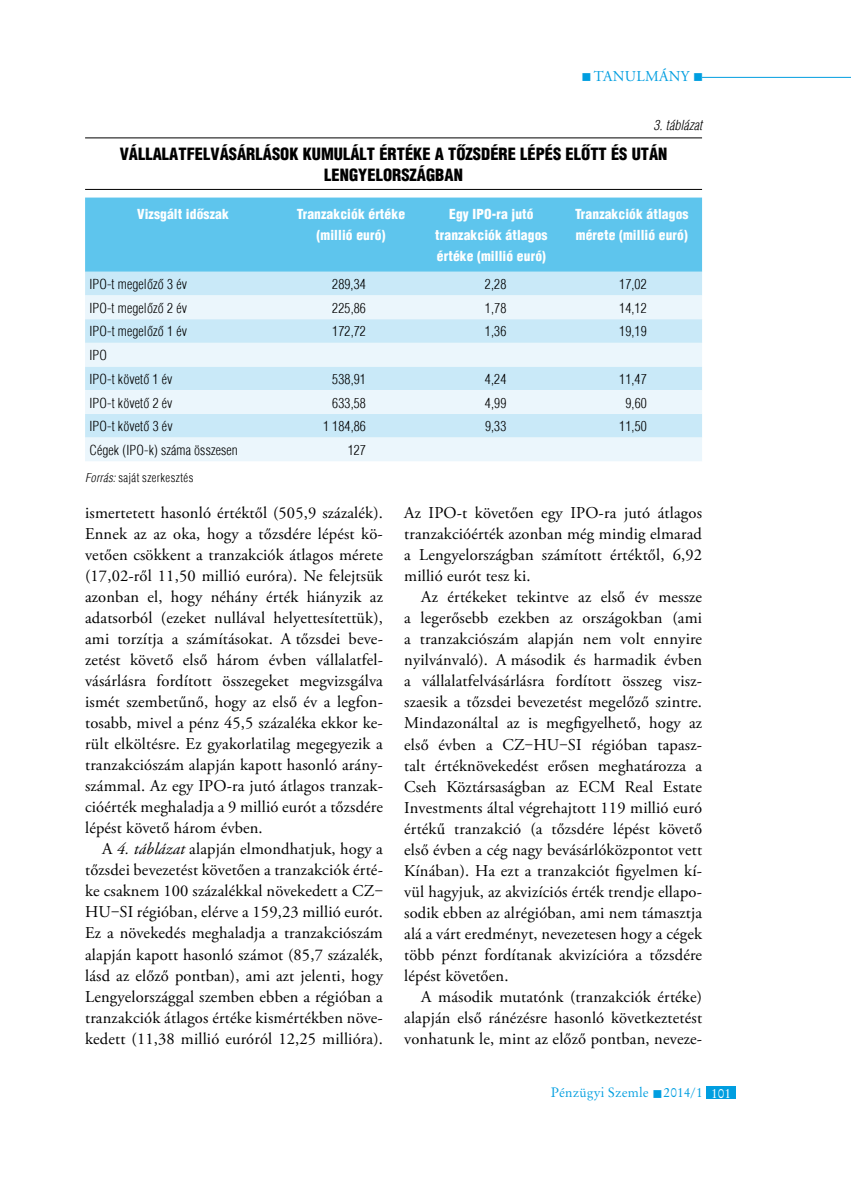
<style>
.page{position:relative;width:851px;height:1191px;background:#fff}
.page>*{position:absolute;margin:0;border:0;box-sizing:border-box;transform-origin:0 0}
.t1{font:16.5px/21px "Adobe Garamond Pro";letter-spacing:.005em;color:#000;text-align:justify}
.t2{font:900 condensed 16.5px/21px "H Helvetica";color:#000;text-align:center}
.t3{font:15px "Adobe Garamond Pro";letter-spacing:.155em;color:#009ee0}
.t4{font:300 condensed 13.5px/23.7px "H Helvetica";letter-spacing:.01em;color:#000}
.t5{font:900 condensed 13.5px/21px "H Helvetica";letter-spacing:.01em;color:#fff;text-align:center}
.t6{font:13.5px "Original Garamond HU Normal";letter-spacing:.01em;color:#009ee0}
.t7{font:italic 300 condensed 13.5px "H Helvetica";letter-spacing:.01em;color:#000}
.t8{font:300 condensed 12px "H Helvetica";letter-spacing:.035em;color:#000}
.s1{font-style:italic}
.s2{color:#fff}
</style>
<div class="page">
<hr style="left:702px;top:77px;width:148px;height:1px;background:#009ee0">
<div style="left:706px;top:1086px;width:30px;height:13px;background:#009ee0"></div>
<hr style="left:85px;top:137px;width:617px;height:1px;background:#000">
<hr style="left:85px;top:189px;width:617px;height:1px;background:#000">
<div style="left:85px;top:197px;width:617px;height:75px;background:#5ec5ed"></div>
<div style="left:85px;top:272px;width:617px;height:23px;background:#c9e9f8"></div>
<svg style="left:85px;top:295px;width:617px;height:166px;background:#dcf0fa"></svg>
<p class="t3" style="left:581px;top:67px;width:123px">■tanulmány ■</p>
<p class="t7" style="left:653px;top:117px;width:50px">3. táblázat</p>
<p class="t2" style="left:120px;top:143px;width:549px">Vállalatfelvásárlások kumulált értéke a tőzsdére lépés előtt és után<br>Lengyelországban</p>
<p class="t5" style="left:137px;top:203px;width:93px">Vizsgált időszak</p>
<p class="t5" style="left:297px;top:203px;width:110px">Tranzakciók értéke (millió euró)</p>
<p class="t5" style="left:435px;top:203px;width:114px">Egy IPO-ra jutó tranzakciók átlagos értéke (millió euró)</p>
<p class="t5" style="left:575px;top:203px;width:115px;text-align:left">Tranzakciók átlagos mérete (millió euró)</p>
<p class="t4" style="left:89px;top:272px;width:99px">IPO-t megelőző 3 év</p>
<p class="t4" style="left:332px;top:272px;width:35px">289,34</p>
<p class="t4" style="left:485px;top:272px;width:23px">2,28</p>
<p class="t4" style="left:619px;top:272px;width:29px">17,02</p>
<p class="t4" style="left:89px;top:296px;width:99px">IPO-t megelőző 2 év</p>
<p class="t4" style="left:332px;top:296px;width:35px">225,86</p>
<p class="t4" style="left:485px;top:296px;width:23px">1,78</p>
<p class="t4" style="left:619px;top:296px;width:29px">14,12</p>
<p class="t4" style="left:89px;top:320px;width:99px">IPO-t megelőző 1 év</p>
<p class="t4" style="left:332px;top:320px;width:35px">172,72</p>
<p class="t4" style="left:485px;top:320px;width:23px">1,36</p>
<p class="t4" style="left:619px;top:320px;width:29px">19,19</p>
<p class="t4" style="left:89px;top:343px;width:85px">IPO<br>IPO-t követő 1 év</p>
<p class="t4" style="left:332px;top:367px;width:35px">538,91</p>
<p class="t4" style="left:485px;top:367px;width:23px">4,24</p>
<p class="t4" style="left:619px;top:367px;width:29px">11,47</p>
<p class="t4" style="left:89px;top:391px;width:85px">IPO-t követő 2 év</p>
<p class="t4" style="left:332px;top:391px;width:35px">633,58</p>
<p class="t4" style="left:485px;top:391px;width:23px">4,99</p>
<p class="t4" style="left:625px;top:391px;width:23px">9,60</p>
<p class="t4" style="left:89px;top:414px;width:85px">IPO-t követő 3 év</p>
<p class="t4" style="left:323px;top:414px;width:44px">1 184,86</p>
<p class="t4" style="left:485px;top:414px;width:23px">9,33</p>
<p class="t4" style="left:619px;top:414px;width:29px">11,50</p>
<p class="t4" style="left:89px;top:438px;width:150px">Cégek (IPO-k) száma összesen</p>
<p class="t4" style="left:347px;top:438px;width:20px">127</p>
<p class="t8" style="left:85px;top:471px;width:110px"><span class="s1">Forrás:</span> saját szerkesztés</p>
<p class="t1" style="left:85px;top:503px;width:299px">ismertetett hasonló értéktől (505,9 százalék).<br>Ennek az az oka, hogy a tőzsdére lépést kö&shy;vetően csökkent a tranzakciók átlagos mérete (17,02-ről 11,50 millió euróra). Ne felejtsük azonban el, hogy néhány érték hiányzik az adatsorból (ezeket nullával helyettesítettük), ami torzítja a számításokat. A tőzsdei beve&shy;zetést követő első három évben vállalatfel&shy;vásárlásra fordított összegeket megvizsgálva ismét szembetűnő, hogy az első év a legfon&shy;tosabb, mivel a pénz 45,5 százaléka ekkor ke&shy;rült elköltésre. Ez gyakorlatilag megegyezik a tranzakciószám alapján kapott hasonló arány&shy;számmal. Az egy IPO-ra jutó átlagos tranzak&shy;cióérték meghaladja a 9 millió eurót a tőzsdére lépést követő három évben.</p>
<p class="t1" style="left:85px;top:839px;width:299px;text-indent:17px">A <span class="s1">4. táblázat</span> alapján elmondhatjuk, hogy a tőzsdei bevezetést követően a tranzakciók érté&shy;ke csaknem 100 százalékkal növekedett a CZ‒ HU‒SI régióban, elérve a 159,23 millió eurót.<br>Ez a növekedés meghaladja a tranzakciószám alapján kapott hasonló számot (85,7 százalék, lásd az előző pontban), ami azt jelenti, hogy Lengyelországgal szemben ebben a régióban a tranzakciók átlagos értéke kismértékben növe&shy;kedett (11,38 millió euróról 12,25 millióra).</p>
<p class="t1" style="left:404px;top:503px;width:299px">Az IPO-t követően egy IPO-ra jutó átlagos tranzakcióérték azonban még mindig elmarad a Lengyelországban számított értéktől, 6,92 millió eurót tesz ki.</p>
<p class="t1" style="left:404px;top:587px;width:299px;text-indent:17px">Az értékeket tekintve az első év messze a legerősebb ezekben az országokban (ami a tranzakciószám alapján nem volt ennyire nyilvánvaló). A második és harmadik évben a vállalatfelvásárlásra fordított összeg vis - szaesik a tőzsdei bevezetést megelőző szintre.<br>Mindazonáltal az is megfigyelhető, hogy az első évben a CZ‒HU‒SI régióban tapasz&shy;talt értéknövekedést erősen meghatározza a Cseh Köztársaságban az ECM Real Estate Investments által végrehajtott 119 millió euró értékű tranzakció (a tőzsdére lépést követő első évben a cég nagy bevásárlóközpontot vett Kínában). Ha ezt a tranzakciót figyelmen kí&shy;vül hagyjuk, az akvizíciós érték trendje ellapo&shy;sodik ebben az alrégióban, ami nem támasztja alá a várt eredményt, nevezetesen hogy a cégek több pénzt fordítanak akvizícióra a tőzsdére lépést követően.</p>
<p class="t1" style="left:404px;top:986px;width:299px;text-indent:17px">A második mutatónk (tranzakciók értéke) alapján első ránézésre hasonló következtetést vonhatunk le, mint az előző pontban, neveze-</p>
<p class="t6" style="left:550px;top:1084px;width:182px">Pénzügyi Szemle ■ 2014/1 <span class="s2">101</span></p>
</div>
